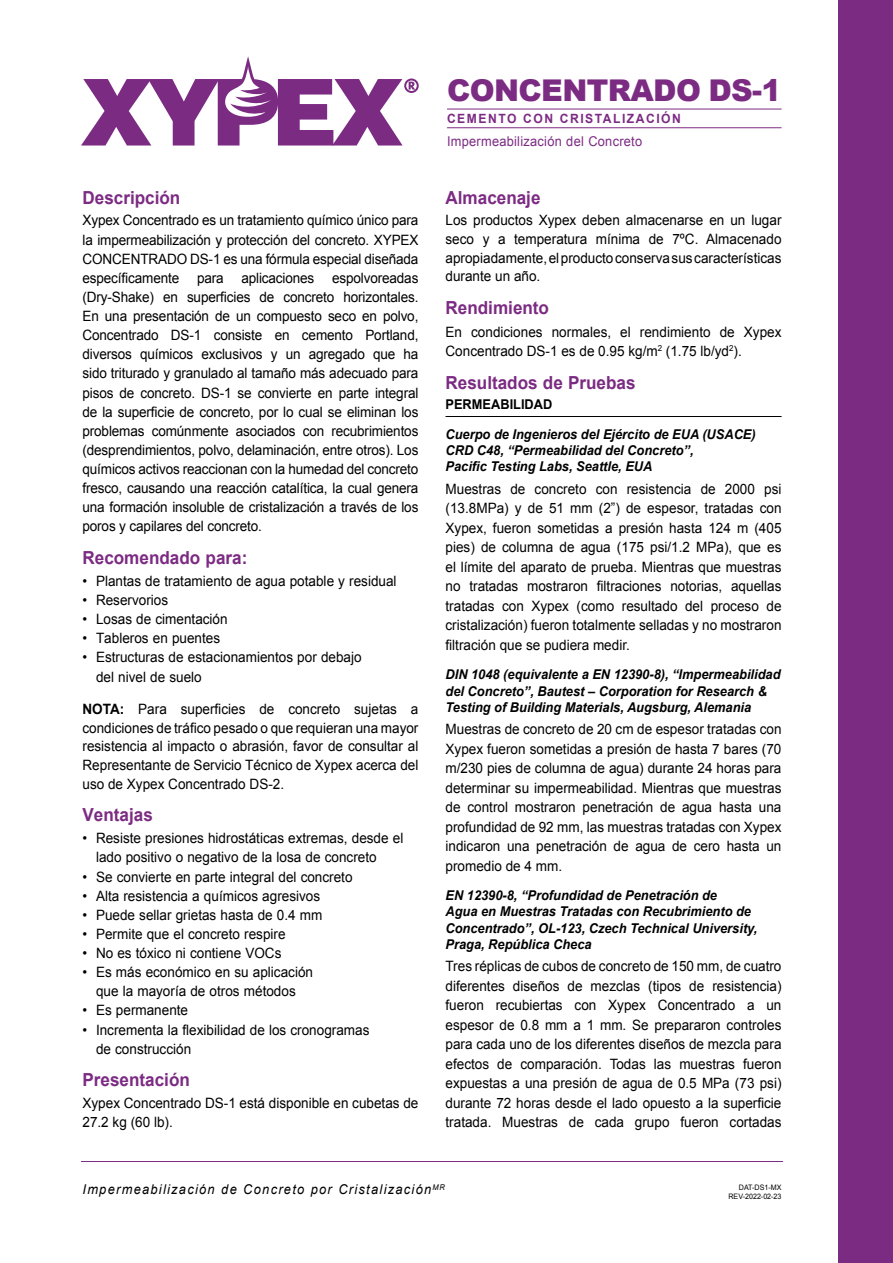
<style>
.page{position:relative;width:893px;height:1263px;background:#fff}
.page>*{position:absolute;margin:0;border:0;box-sizing:border-box;transform-origin:0 0}
.t1{font:900 30px "Arial";letter-spacing:-.02em;color:#7c2b83}
.t2{font:700 18px "Arial";color:#7c2b83;scale:.95 1}
.t3{font:14.25px/19.5px "Arial";color:#000;text-align:justify;scale:.95 1}
.t4{font:italic 700 13.5px/16.2px "Arial";color:#000;scale:.95 1}
.t5{font:italic 13.5px "Arial";letter-spacing:.1em;color:#000;scale:.95 1}
.t6{font:13.5px "Arial";letter-spacing:.02em;color:#7c2b83;scale:.95 1}
.t7{font:700 13.5px "Arial";color:#000;scale:.95 1}
.t8{font:700 12.75px "Arial";letter-spacing:.125em;color:#7c2b83;scale:.95 1}
.t9{font:7.5px/9px "Arial";color:#000;text-align:right;scale:.95 1}
.s1{font-weight:700}
</style>
<div class="page">
<div style="left:839px;top:0;width:54px;height:1263px;background:#7c2b83"></div>
<hr style="left:446px;top:416px;width:336px;height:1px;background:#000">
<hr style="left:447px;top:109px;width:335px;height:1px;background:#7c2b83">
<hr style="left:447px;top:127px;width:335px;height:1px;background:#7c2b83">
<hr style="left:81px;top:1161px;width:702px;height:1px;background:#7c2b83">
<svg style="left:81px;top:56px;width:338px;height:90px"></svg>
<p class="t2" style="left:82px;top:185px;width:105px">Descripción</p>
<p class="t3" style="left:82px;top:211px;width:355px;line-height:19px">Xypex Concentrado es un tratamiento químico único para la impermeabilización y protección del concreto. XYPEX CONCENTRADO DS-1 es una fórmula especial diseñada específicamente para aplicaciones espolvoreadas (Dry-Shake) en superficies de concreto horizontales.<br>En una presentación de un compuesto seco en polvo, Concentrado DS-1 consiste en cemento Portland, diversos químicos exclusivos y un agregado que ha sido triturado y granulado al tamaño más adecuado para pisos de concreto. DS-1 se convierte en parte integral de la superficie de concreto, por lo cual se eliminan los problemas comúnmente asociados con recubrimientos (desprendimientos, polvo, delaminación, entre otros). Los químicos activos reaccionan con la humedad del concreto fresco, causando una reacción catalítica, la cual genera una formación insoluble de cristalización a través de los poros y capilares del concreto.</p>
<p class="t2" style="left:82px;top:546px;width:175px">Recomendado para:</p>
<p class="t3" style="left:82px;top:571px;width:332px">• Plantas de tratamiento de agua potable y residual</p>
<p class="t3" style="left:82px;top:590px;width:92px">• Reservorios</p>
<p class="t3" style="left:82px;top:610px;width:154px">• Losas de cimentación</p>
<p class="t3" style="left:82px;top:629px;width:146px">• Tableros en puentes</p>
<p class="t3" style="left:96px;top:648px;width:281px;text-indent:-13px">• Estructuras de estacionamientos por debajo del nivel de suelo</p>
<p class="t3" style="left:82px;top:700px;width:355px;line-height:18.8px"><span class="s1">NOTA:</span> Para superficies de concreto sujetas a condiciones de tráfico pesado o que requieran una mayor resistencia al impacto o abrasión, favor de consultar al Representante de Servicio Técnico de Xypex acerca del uso de Xypex Concentrado DS-2.</p>
<p class="t2" style="left:82px;top:803px;width:76px">Ventajas</p>
<p class="t3" style="left:96px;top:829px;width:325px;line-height:19px;text-indent:-13px">• Resiste presiones hidrostáticas extremas, desde el lado positivo o negativo de la losa de concreto</p>
<p class="t3" style="left:82px;top:867px;width:286px">• Se convierte en parte integral del concreto</p>
<p class="t3" style="left:82px;top:886px;width:252px">• Alta resistencia a químicos agresivos</p>
<p class="t3" style="left:82px;top:905px;width:254px">• Puede sellar grietas hasta de 0.4 mm</p>
<p class="t3" style="left:82px;top:924px;width:215px">• Permite que el concreto respire</p>
<p class="t3" style="left:82px;top:943px;width:211px">• No es tóxico ni contiene VOCs</p>
<p class="t3" style="left:82px;top:963px;width:244px;text-align:center">• Es más económico en su aplicación que la mayoría de otros métodos</p>
<p class="t3" style="left:82px;top:1001px;width:113px">• Es permanente</p>
<p class="t3" style="left:96px;top:1020px;width:289px;text-indent:-13px">• Incrementa la flexibilidad de los cronogramas de construcción</p>
<p class="t2" style="left:82px;top:1068px;width:115px">Presentación</p>
<p class="t3" style="left:82px;top:1093px;width:355px;line-height:18.8px">Xypex Concentrado DS-1 está disponible en cubetas de<br>27.2 kg (60 lb).</p>
<h1 class="t1" style="left:447px;top:68px;width:336px">CONCENTRADO DS-1</h1>
<p class="t8" style="left:447px;top:110px;width:248px">CEMENTO CON CRISTALIZACIÓN</p>
<p class="t6" style="left:447px;top:132px;width:207px">Impermeabilización del Concreto</p>
<p class="t2" style="left:446px;top:185px;width:102px">Almacenaje</p>
<p class="t3" style="left:446px;top:211px;width:355px;line-height:18.8px">Los productos Xypex deben almacenarse en un lugar seco y a temperatura mínima de 7ºC. Almacenado apropiadamente, el producto conserva sus características durante un año.</p>
<p class="t2" style="left:446px;top:296px;width:111px">Rendimiento</p>
<p class="t3" style="left:446px;top:322px;width:355px">En condiciones normales, el rendimiento de Xypex<br>Concentrado DS-1 es de 0.95 kg/m<sup>2</sup> (1.75 lb/yd<sup>2</sup>).</p>
<p class="t2" style="left:446px;top:370px;width:202px">Resultados de Pruebas</p>
<p class="t7" style="left:446px;top:396px;width:114px">PERMEABILIDAD</p>
<p class="t4" style="left:446px;top:427px;width:328px">Cuerpo de Ingenieros del Ejército de EUA (USACE)<br>CRD C48, “Permeabilidad del Concreto”,<br>Pacific Testing Labs, Seattle, EUA</p>
<p class="t3" style="left:446px;top:479px;width:355px">Muestras de concreto con resistencia de 2000 psi (13.8MPa) y de 51 mm (2”) de espesor, tratadas con Xypex, fueron sometidas a presión hasta 124 m (405 pies) de columna de agua (175 psi/1.2 MPa), que es el límite del aparato de prueba. Mientras que muestras no tratadas mostraron filtraciones notorias, aquellas tratadas con Xypex (como resultado del proceso de cristalización) fueron totalmente selladas y no mostraron filtración que se pudiera medir.</p>
<p class="t4" style="left:446px;top:667px;width:354px">DIN 1048 (equivalente a EN 12390-8), “Impermeabilidad del Concreto”, Bautest – Corporation for Research &amp;<br>Testing of Building Materials, Augsburg, Alemania</p>
<p class="t3" style="left:446px;top:719px;width:355px">Muestras de concreto de 20 cm de espesor tratadas con Xypex fueron sometidas a presión de hasta 7 bares (70 m/230 pies de columna de agua) durante 24 horas para determinar su impermeabilidad. Mientras que muestras de control mostraron penetración de agua hasta una profundidad de 92 mm, las muestras tratadas con Xypex indicaron una penetración de agua de cero hasta un promedio de 4 mm.</p>
<p class="t4" style="left:446px;top:888px;width:330px">EN 12390-8, “Profundidad de Penetración de<br>Agua en Muestras Tratadas con Recubrimiento de Concentrado”, OL-123, Czech Technical University, Praga, República Checa</p>
<p class="t3" style="left:446px;top:956px;width:355px">Tres réplicas de cubos de concreto de 150 mm, de cuatro diferentes diseños de mezclas (tipos de resistencia) fueron recubiertas con Xypex Concentrado a un espesor de 0.8 mm a 1 mm. Se prepararon controles para cada uno de los diferentes diseños de mezcla para efectos de comparación. Todas las muestras fueron expuestas a una presión de agua de 0.5 MPa (73 psi) durante 72 horas desde el lado opuesto a la superficie tratada. Muestras de cada grupo fueron cortadas</p>
<p class="t5" style="left:82px;top:1180px;width:383px">Impermeabilización de Concreto por Cristalización<sup>MR</sup></p>
<p class="t9" style="left:728px;top:1183px;width:57px">DAT-DS1-MX<br>REV-2022-02-23</p>
</div>
